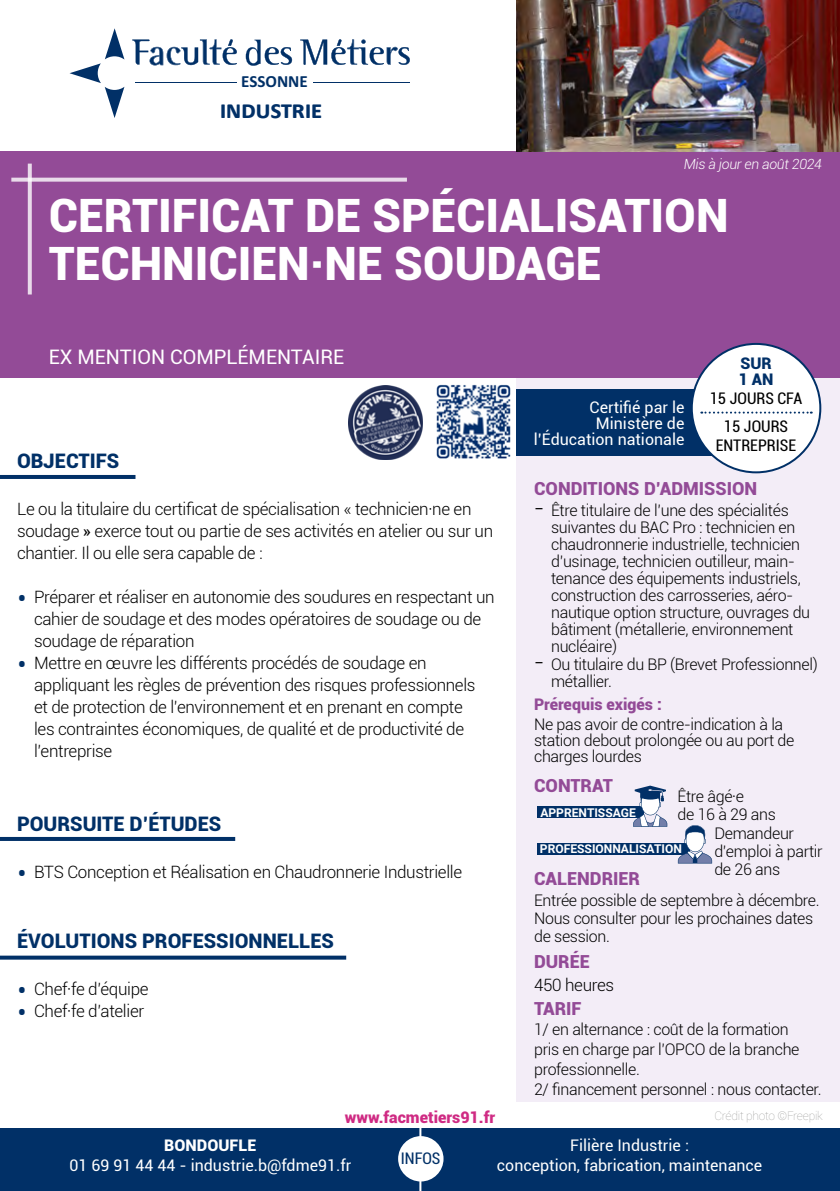
<style>
.page{position:relative;width:840px;height:1191px;background:#fff}
.page>*{position:absolute;margin:0;border:0;box-sizing:border-box;transform-origin:0 0}
.t1{font:900 46px/48px "Roboto";color:#fff}
.t2{font:700 26.2px "Calibri";letter-spacing:-.02em;color:#013067}
.t3{font:700 22.2px "Calibri";color:#013067}
.t4{font:900 20px "Roboto";color:#013067}
.t5{font:20px "Roboto";color:#fff}
.t6{font:900 18px "Roboto";color:#934b97}
.t7{font:300 17px/22px "Roboto";letter-spacing:-.02em;color:#000}
.t8{font:700 17px "Calibri";color:#013067}
.t9{font:300 16px/17px "Roboto";letter-spacing:-.02em;color:#000}
.t10{font:16px/16px "Roboto";color:#fff;text-align:center}
.t11{font:condensed 16px/28px "Roboto";color:#000;text-align:center}
.t12{font:900 16px "Roboto";color:#cf2a83}
.t13{font:900 16px "Roboto";color:#934b97}
.t14{font:900 16px "Roboto";color:#fff}
.t15{font:900 16px/16px "Roboto";color:#013067}
.t16{font:condensed 16px "Roboto";color:#013067}
.t17{font:italic 300 14px "Roboto";letter-spacing:-.02em;color:#fff}
.t18{font:700 12px "Roboto";color:#fff}
.t19{font:100 12px "Roboto";letter-spacing:-.02em;color:#9d9d9c}
.s1{font-weight:400}
.s2{font-size:30px;color:#013067}
.s3{font-size:24px}
</style>
<div class="page">
<hr style="left:135px;top:82px;width:101px;height:1px;background:#013067">
<hr style="left:313px;top:82px;width:97px;height:1px;background:#013067">
<svg style="left:132px;top:39px;width:105px;height:27px"></svg>
<svg style="left:245px;top:40px;width:47px;height:26px"></svg>
<svg style="left:300px;top:39px;width:109px;height:26px"></svg>
<svg style="left:69px;top:28px;width:55px;height:90px"></svg>
<div style="left:516px;top:369px;width:323px;height:732px;background:#f3edf7"></div>
<div style="left:0;top:151px;width:839px;height:227px;background:#934b97"></div>
<svg style="left:28px;top:164px;width:4px;height:130px"></svg>
<svg style="left:11px;top:178px;width:395px;height:4px;background:#e1cee2"></svg>
<div style="left:0;top:1128px;width:839px;height:63px;background:#013067"></div>
<hr style="left:419px;top:1123px;width:2px;height:68px;background:#fff">
<div style="left:398px;top:1136px;width:45px;height:45px;background:#fff;border-radius:50%"></div>
<img style="left:436px;top:384px;width:75px;height:75px">
<img style="left:516px;top:0;width:323px;height:151px">
<hr style="left:0;top:475px;width:135px;height:4px;background:#013067">
<hr style="left:0;top:837px;width:235px;height:4px;background:#013067">
<svg style="left:0;top:955px;width:346px;height:4px"></svg>
<div style="left:536px;top:843px;width:153px;height:11px;background:#013067"></div>
<svg style="left:677px;top:825px;width:34px;height:38px"></svg>
<div style="left:537px;top:806px;width:106px;height:12px;background:#013067"></div>
<svg style="left:633px;top:785px;width:34px;height:42px"></svg>
<img style="left:348px;top:386px;width:74px;height:74px">
<div style="left:516px;top:389px;width:196px;height:67px;background:#013067"></div>
<div style="left:691px;top:344px;width:128px;height:128px;background:#fff;border-radius:50%"></div>
<svg style="left:701px;top:411px;width:110px;height:2px"></svg>
<p class="t8" style="left:241px;top:70px;width:68px">ESSONNE</p>
<h3 class="t3" style="left:176px;top:87px;width:192px">Centre de Format ion</h3>
<h2 class="t2" style="left:219px;top:91px;width:104px">industrie</h2>
<p class="t17" style="left:683px;top:155px;width:140px">Mis à jour en août 2024</p>
<h1 class="t1" style="left:49px;top:190px;width:681px">CERTIFICAT DE SPÉCIALISATION<br>TECHNICIEN·NE SOUDAGE</h1>
<p class="t5" style="left:49px;top:343px;width:297px">EX MENTION COMPLÉMENTAIRE</p>
<p class="t4" style="left:17px;top:447px;width:104px">OBJECTIFS</p>
<p class="t7" style="left:17px;top:497px;width:477px">Le ou la titulaire du certificat de spécialisation « technicien·ne en soudage <span class="s1">»</span> exerce tout ou partie de ses activités en atelier ou sur un chantier. Il ou elle sera capable de :</p>
<p class="t7" style="left:34px;top:585px;width:462px;text-indent:-17px"><span class="s2">•</span> Préparer et réaliser en autonomie des soudures en respectant un cahier de soudage et des modes opératoires de soudage ou de soudage de réparation</p>
<p class="t7" style="left:34px;top:651px;width:443px;text-indent:-17px"><span class="s2">•</span> Mettre en œuvre les différents procédés de soudage en appliquant les règles de prévention des risques professionnels et de protection de l’environnement et en prenant en compte les contraintes économiques, de qualité et de productivité de l’entreprise</p>
<p class="t4" style="left:17px;top:809px;width:206px">POURSUITE D’ÉTUDES</p>
<p class="t7" style="left:17px;top:860px;width:446px"><span class="s2">•</span> BTS Conception et Réalisation en Chaudronnerie Industrielle</p>
<p class="t4" style="left:17px;top:927px;width:318px">ÉVOLUTIONS PROFESSIONNELLES</p>
<p class="t7" style="left:17px;top:977px;width:133px"><span class="s2">•</span> Chef·fe d’équipe</p>
<p class="t7" style="left:17px;top:999px;width:129px"><span class="s2">•</span> Chef·fe d’atelier</p>
<p class="t12" style="left:344px;top:1106px;width:152px">www.facmetiers91.fr</p>
<p class="t10" style="left:533px;top:398px;width:152px;text-align:right">Certifié par le<br>Ministère de l’Éducation nationale</p>
<p class="t15" style="left:738px;top:354px;width:36px">SUR<br>1 AN</p>
<p class="t11" style="left:709px;top:383px;width:94px">15 JOURS CFA<br>15 JOURS</p>
<p class="t11" style="left:715px;top:430px;width:82px">ENTREPRISE</p>
<p class="t6" style="left:533px;top:476px;width:224px">CONDITIONS D’ADMISSION</p>
<p class="t9" style="left:550px;top:502px;width:260px;text-indent:-17px"><span class="s3">-</span> Être titulaire de l’une des spécialités suivantes du BAC Pro : technicien en chaudronnerie industrielle, technicien d’usinage, technicien outilleur, main&shy;tenance des équipements industriels, construction des carrosseries, aéro&shy;nautique option structure, ouvrages du bâtiment (métallerie, environnement nucléaire)</p>
<p class="t9" style="left:550px;top:655px;width:268px;text-indent:-17px"><span class="s3">-</span> Ou titulaire du BP (Brevet Professionnel) métallier.</p>
<p class="t9" style="left:533px;top:716px;width:262px;line-height:16px">Ne pas avoir de contre-indication à la station debout prolongée ou au port de charges lourdes</p>
<p class="t13" style="left:533px;top:692px;width:129px">Prérequis exigés :</p>
<p class="t6" style="left:533px;top:773px;width:80px">CONTRAT</p>
<p class="t18" style="left:540px;top:804px;width:97px">APPRENTISSAGE</p>
<p class="t9" style="left:677px;top:787px;width:100px;line-height:18px">Être âgé·e<br>de 16 à 29 ans</p>
<p class="t9" style="left:714px;top:824px;width:110px;line-height:18px">Demandeur d’emploi à partir de 26 ans</p>
<p class="t18" style="left:539px;top:840px;width:143px">PROFESSIONNALISATION</p>
<p class="t6" style="left:533px;top:865px;width:107px">CALENDRIER</p>
<p class="t9" style="left:533px;top:890px;width:287px;line-height:18px">Entrée possible de septembre à décembre.<br>Nous consulter pour les prochaines dates de session.</p>
<p class="t7" style="left:533px;top:973px;width:82px">450 heures</p>
<p class="t6" style="left:533px;top:995px;width:49px">TARIF</p>
<p class="t9" style="left:533px;top:1019px;width:289px;line-height:20px">1/ en alternance : coût de la formation<br>pris en charge par l’OPCO de la branche professionnelle.<br>2/ financement personnel : nous contacter.</p>
<p class="t6" style="left:533px;top:948px;width:57px">DURÉE</p>
<p class="t19" style="left:714px;top:1107px;width:110px">Crédit photo ©Freepik</p>
<p class="t14" style="left:164px;top:1134px;width:93px">BONDOUFLE</p>
<p class="t10" style="left:69px;top:1157px;width:283px">01 69 91 44 44 - industrie.b@fdme91.fr</p>
<p class="t16" style="left:400px;top:1146px;width:41px">INFOS</p>
<p class="t10" style="left:496px;top:1135px;width:267px;line-height:20px">Filière Industrie :<br>conception, fabrication, maintenance</p>
</div>
